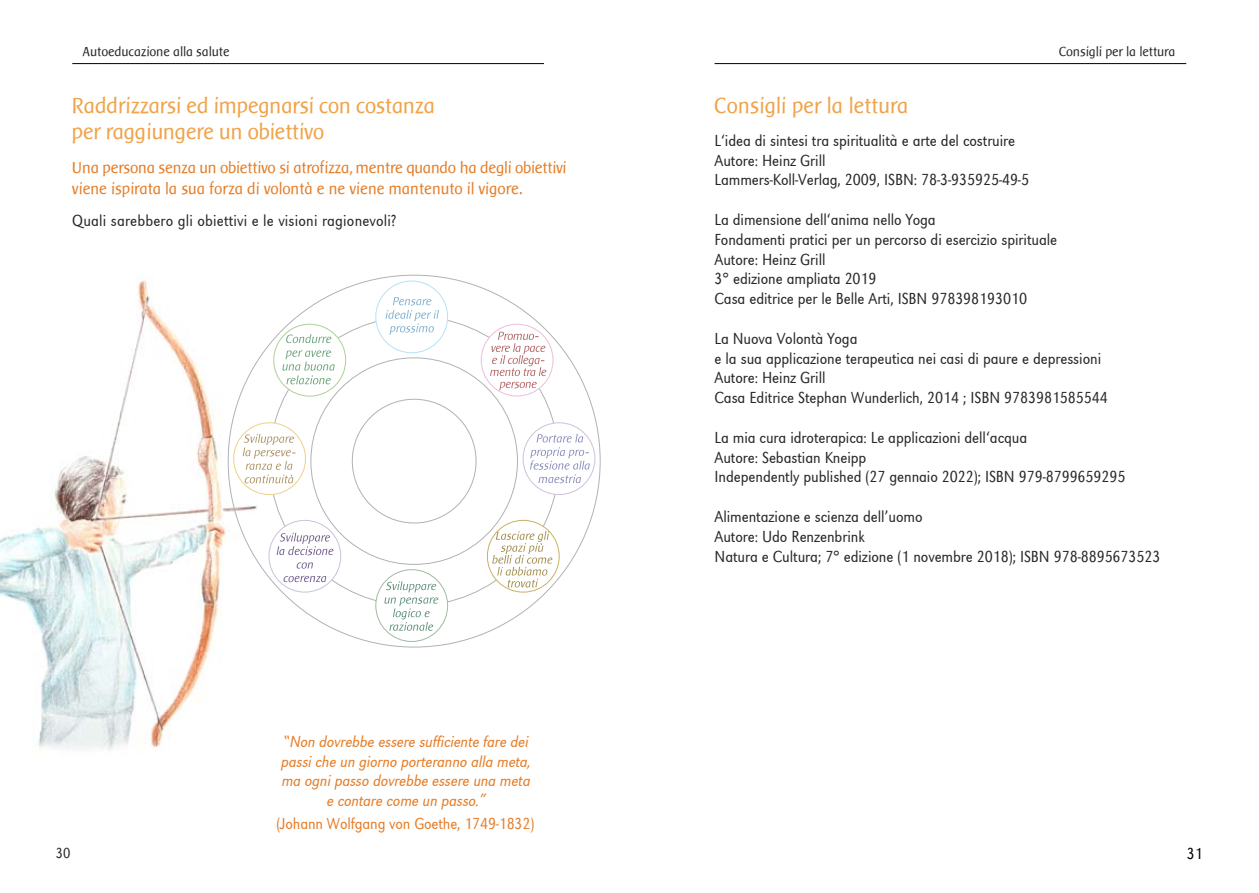
<style>
.page{position:relative;width:1259px;height:893px;background:#fff}
.page>*{position:absolute;margin:0;border:0;box-sizing:border-box;transform-origin:0 0}
.t1{font:22.5px/25.5px "Baar Sophia";letter-spacing:-.01em;color:#f0a34a}
.t2{font:300 16.5px/19.8px "URW Grotesk Ext Nar";letter-spacing:-.005em;color:#28282a}
.t3{font:16.5px/21px "Baar Sophia";letter-spacing:-.015em;color:#e57e29}
.t4{font:italic 300 16.5px/19.5px "URW Grotesk Ext Nar";color:#e57e29;text-align:center}
.t5{font:300 16.5px "URW Grotesk Ext Nar";letter-spacing:-.01em;color:#e57e29}
.t6{font:300 16.5px "URW Grotesk Ext Nar";color:#000}
.t7{font:300 15px "URW Grotesk Ext Nar";color:#28282a}
.t8{font:13.5px "Baar Sophia";color:#28282a}
.s1{font-family:"Verdana";font-weight:400;font-size:13.5px}
</style>
<div class="page">
<img style="left:0;top:279px;width:227px;height:471px">
<svg style="left:227px;top:274px;width:374px;height:374px"></svg>
<div style="left:352px;top:399px;width:124px;height:124px;background:#fff;border-radius:50%"></div>
<div style="left:487px;top:520px;width:72px;height:72px;background:#fff;border-radius:50%"></div>
<div style="left:487px;top:520px;width:72px;height:72px;border:1px solid #cab066;border-radius:50%"></div>
<div style="left:274px;top:324px;width:72px;height:72px;background:#fff;border-radius:50%"></div>
<div style="left:273px;top:324px;width:73px;height:72px;border:1px solid #abd196;border-radius:50%"></div>
<div style="left:269px;top:520px;width:72px;height:72px;background:#fff;border-radius:50%"></div>
<div style="left:269px;top:520px;width:72px;height:72px;border:1px solid #cbc2de;border-radius:50%"></div>
<div style="left:481px;top:324px;width:72px;height:72px;background:#fff;border-radius:50%"></div>
<div style="left:481px;top:324px;width:72px;height:72px;border:1px solid #e9bfd8;border-radius:50%"></div>
<div style="left:523px;top:423px;width:72px;height:72px;background:#fff;border-radius:50%"></div>
<div style="left:523px;top:422px;width:72px;height:73px;border:1px solid #cbc2de;border-radius:50%"></div>
<div style="left:376px;top:281px;width:72px;height:72px;background:#fff;border-radius:50%"></div>
<div style="left:375px;top:281px;width:73px;height:72px;border:1px solid #b7e2f6;border-radius:50%"></div>
<div style="left:376px;top:569px;width:72px;height:73px;background:#fff;border-radius:50%"></div>
<div style="left:375px;top:569px;width:73px;height:73px;border:1px solid #a0bb9e;border-radius:50%"></div>
<div style="left:233px;top:423px;width:73px;height:72px;background:#fff;border-radius:50%"></div>
<div style="left:233px;top:422px;width:73px;height:73px;border:1px solid #efd08b;border-radius:50%"></div>
<hr style="left:72px;top:63px;width:472px;height:1px;background:#000">
<hr style="left:714px;top:63px;width:472px;height:1px;background:#000">
<svg style="left:243px;top:434px;width:53px;height:49px"></svg>
<svg style="left:277px;top:533px;width:56px;height:22px"></svg>
<svg style="left:297px;top:562px;width:16px;height:7px"></svg>
<svg style="left:283px;top:576px;width:43px;height:6px"></svg>
<svg style="left:384px;top:581px;width:54px;height:50px"></svg>
<svg style="left:492px;top:531px;width:60px;height:56px"></svg>
<svg style="left:530px;top:434px;width:60px;height:49px"></svg>
<svg style="left:490px;top:332px;width:56px;height:58px"></svg>
<svg style="left:385px;top:297px;width:54px;height:38px"></svg>
<svg style="left:286px;top:334px;width:45px;height:9px"></svg>
<svg style="left:282px;top:350px;width:53px;height:34px"></svg>
<p class="t8" style="left:83px;top:45px;width:148px">Autoeducazione alla salute</p>
<p class="t8" style="left:1059px;top:45px;width:118px">Consigli per la lettura</p>
<h1 class="t1" style="left:72px;top:93px;width:365px">Raddrizzarsi ed impegnarsi con costanza per raggiungere un obiettivo</h1>
<p class="t3" style="left:72px;top:157px;width:496px">Una persona senza un obiettivo si atrofizza, mentre quando ha degli obiettivi viene ispirata la sua forza di volontà e ne viene mantenuto il vigore.</p>
<p class="t2" style="left:72px;top:211px;width:325px">Quali sarebbero gli obiettivi e le visioni ragionevoli?</p>
<p class="t4" style="left:280px;top:732px;width:255px"><span class="s1">“</span>Non dovrebbe essere sufficiente fare dei passiche un giorno porteranno alla meta, ma ognipasso dovrebbe essere una meta e contare come un passo.<span class="s1">”</span></p>
<p class="t5" style="left:276px;top:814px;width:259px">(Johann Wolfgang von Goethe, 1749-1832)</p>
<h1 class="t1" style="left:714px;top:93px;width:196px">Consigli per la lettura</h1>
<p class="t2" style="left:714px;top:130px;width:316px">L‘idea di sintesi tra spiritualità e arte del costruire<br>Autore: Heinz Grill<br>Lammers-Koll-Verlag, 2009, ISBN: 78-3-935925-49-5</p>
<p class="t2" style="left:714px;top:210px;width:344px">La dimensione dell‘anima nello Yoga<br>Fondamenti pratici per un percorso di esercizio spirituale Autore: Heinz Grill<br>3° edizione ampliata 2019<br>Casa editrice per le Belle Arti, ISBN 978398193010</p>
<p class="t2" style="left:714px;top:328px;width:395px">La Nuova Volontà Yoga<br>e la sua applicazione terapeutica nei casi di paure e depressioni Autore: Heinz Grill<br>Casa Editrice Stephan Wunderlich, 2014 ; ISBN 9783981585544</p>
<p class="t2" style="left:714px;top:427px;width:412px">La mia cura idroterapica: Le applicazioni dell‘acqua<br>Autore: Sebastian Kneipp<br>Independently published (27 gennaio 2022); ISBN 979-8799659295</p>
<p class="t2" style="left:714px;top:507px;width:447px">Alimentazione e scienza dell’uomo<br>Autore: Udo Renzenbrink<br>Natura e Cultura; 7° edizione (1 novembre 2018); ISBN 978-8895673523</p>
<p class="t7" style="left:56px;top:844px;width:16px">30</p>
<p class="t6" style="left:1186px;top:843px;width:18px">31</p>
</div>
